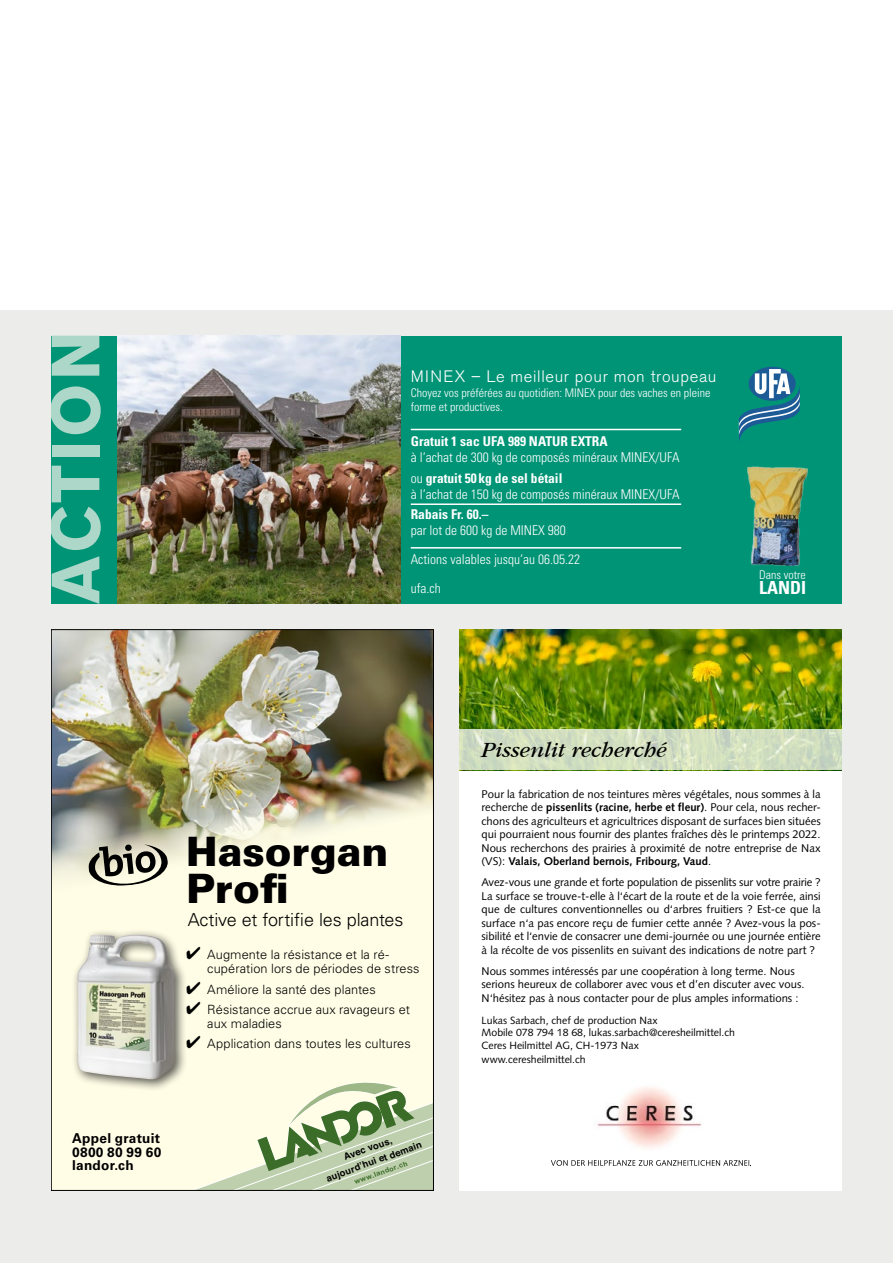
<style>
.page{position:relative;width:893px;height:1263px;background:#fff}
.page>*{position:absolute;margin:0;border:0;box-sizing:border-box;transform-origin:0 0}
.t1{font:700 67.5px "Akzidenz Grotesk BE";letter-spacing:.05em;color:#add7c8}
.t2{font:900 40.5px/37.5px "Univers LT Pro 75";color:#000}
.t3{font:italic 22.5px "ITC Garamond Std";color:#000}
.t4{font:300 18px "Univers LT Pro 45";letter-spacing:-.01em;color:#000}
.t5{font:700 condensed 18px "Univers LT Std";color:#fff}
.t6{font:300 16.5px "Akzidenz Grotesk BE";letter-spacing:.04em;color:#fff}
.t7{font:700 13.65px/14.4px "Univers LT Pro 65";letter-spacing:.02em;color:#000}
.t8{font:300 condensed 13.5px/29px "Univers LT Std";color:#fff}
.t9{font:700 condensed 13.5px "Univers LT Std";color:#fff}
.t10{font:300 12.75px/13.8px "Univers LT Pro 45";letter-spacing:.005em;color:#000}
.t11{font:300 condensed 12px/14.4px "Univers LT Std";color:#fff}
.t12{font:11.25px/13.5px "Syntax LT Std";color:#000;text-align:justify}
.t13{font:10.5px/12.6px "Syntax LT Std";color:#000}
.t14{font:700 9.45px/14.1px "Helvetica";color:#000;text-align:center}
.t15{font:700 7.05px "Helvetica Neue";color:#3b6d28}
.s1{font-weight:700}
</style>
<div class="page">
<div style="left:0;top:310px;width:893px;height:953px;background:#ececeb"></div>
<div style="left:51px;top:336px;width:791px;height:268px;background:#009476"></div>
<div style="left:749px;top:367px;width:47px;height:34px;background:#1d5b97;border-radius:50%"></div>
<svg style="left:739px;top:369px;width:61px;height:72px"></svg>
<img style="left:117px;top:336px;width:284px;height:268px">
<hr style="left:411px;top:429px;width:270px;height:1px;background:#fff">
<hr style="left:411px;top:547px;width:270px;height:2px;background:#fff">
<hr style="left:411px;top:503px;width:270px;height:2px;background:#fff">
<img style="left:747px;top:466px;width:61px;height:100px">
<div style="left:459px;top:629px;width:383px;height:562px;background:#fff"></div>
<img style="left:459px;top:629px;width:383px;height:100px">
<svg style="left:551px;top:1160px;width:200px;height:6px"></svg>
<svg style="left:459px;top:729px;width:383px;height:41px;background:#d1dec1"></svg>
<img style="left:597px;top:1087px;width:105px;height:61px">
<div style="left:51px;top:629px;width:383px;height:562px;background:#fffde6"></div>
<img style="left:53px;top:631px;width:379px;height:246px">
<div style="left:71px;top:928px;width:117px;height:163px;background:#000;opacity:.65"></div>
<img style="left:77px;top:935px;width:99px;height:144px">
<svg style="left:88px;top:844px;width:81px;height:42px"></svg>
<svg style="left:166px;top:1076px;width:266px;height:113px"></svg>
<h1 class="t1" style="left:37px;top:604px;width:274px;rotate:-90deg">ACTION</h1>
<h3 class="t6" style="left:411px;top:367px;width:307px">MINEX – Le meilleur pour mon troupeau</h3>
<p class="t11" style="left:411px;top:385px;width:301px">Choyez vos préférées au quotidien: MINEX pour des vaches en pleine forme et productives.</p>
<p class="t9" style="left:411px;top:433px;width:198px">Gratuit 1 sac UFA 989 NATUR EXTRA</p>
<p class="t8" style="left:411px;top:447px;width:270px;line-height:20.4px">à l‘achat de 300 kg de composés minéraux MINEX/UFA ou <span class="s1">gratuit 50 kg de sel bétail</span></p>
<p class="t8" style="left:411px;top:479px;width:270px">à l‘achat de 150 kg de composés minéraux MINEX/UFA</p>
<p class="t9" style="left:411px;top:506px;width:79px">Rabais Fr. 60.–</p>
<p class="t8" style="left:411px;top:516px;width:171px">par lot de 600 kg de MINEX 980<br>Actions valables jusqu‘au 06.05.22 ufa.ch</p>
<p class="t11" style="left:759px;top:568px;width:48px">Dans votre</p>
<h3 class="t5" style="left:759px;top:577px;width:48px">LANDI</h3>
<h2 class="t2" style="left:186px;top:831px;width:204px">Hasorgan<br>Profi</h2>
<h3 class="t4" style="left:188px;top:908px;width:217px">Active et fortifie les plantes</h3>
<p class="t10" style="left:207px;top:948px;width:214px;text-indent:-21px">✔ Augmente la résistance et la ré&shy;cupération lors de périodes de stress</p>
<p class="t10" style="left:186px;top:982px;width:191px">✔ Améliore la santé des plantes</p>
<p class="t10" style="left:207px;top:1002px;width:204px;text-indent:-21px">✔ Résistance accrue aux ravageurs et aux maladies</p>
<p class="t10" style="left:186px;top:1036px;width:226px">✔ Application dans toutes les cultures</p>
<p class="t7" style="left:72px;top:1130px;width:90px">Appel gratuit<br>0800 80 99 60</p>
<p class="t7" style="left:72px;top:1157px;width:63px">landor.ch</p>
<p class="t14" style="left:319px;top:1158px;width:102px;rotate:-20deg">Avec vous, aujourdʼhui et demain</p>
<p class="t15" style="left:353px;top:1176px;width:57px;rotate:-20deg">www.landor.ch</p>
<h3 class="t3" style="left:481px;top:737px;width:187px">Pissenlit recherché</h3>
<p class="t12" style="left:482px;top:787px;width:341px">Pour la fabrication de nos teintures mères végétales, nous sommes à la recherche de <span class="s1">pissenlits (racine, herbe et fleur)</span>. Pour cela, nous recher&shy;chons des agriculteurs et agricultrices disposant de surfaces bien situées qui pourraient nous fournir des plantes fraîches dès le printemps 2022.<br>Nous recherchons des prairies à proximité de notre entreprise de Nax (VS): <span class="s1">Valais, Oberland bernois, Fribourg, Vaud</span>.</p>
<p class="t12" style="left:482px;top:876px;width:341px">Avez-vous une grande et forte population de pissenlits sur votre prairie ?<br>La surface se trouve-t-elle à l‘écart de la route et de la voie ferrée, ainsi que de cultures conventionnelles ou d‘arbres fruitiers ? Est-ce que la surface n‘a pas encore reçu de fumier cette année ? Avez-vous la pos&shy;sibilité et l‘envie de consacrer une demi-journée ou une journée entière à la récolte de vos pissenlits en suivant des indications de notre part ?</p>
<p class="t12" style="left:482px;top:964px;width:324px;text-align:left">Nous sommes intéressés par une coopération à long terme. Nous serions heureux de collaborer avec vous et d’en discuter avec vous.<br>N‘hésitez pas à nous contacter pour de plus amples informations :</p>
<p class="t13" style="left:482px;top:1014px;width:255px">Lukas Sarbach, chef de production Nax<br>Mobile 078 794 18 68, lukas.sarbach@ceresheilmittel.ch<br>Ceres Heilmittel AG, CH-1973 Nax</p>
<p class="t13" style="left:482px;top:1053px;width:106px">www.ceresheilmittel.ch</p>
</div>
